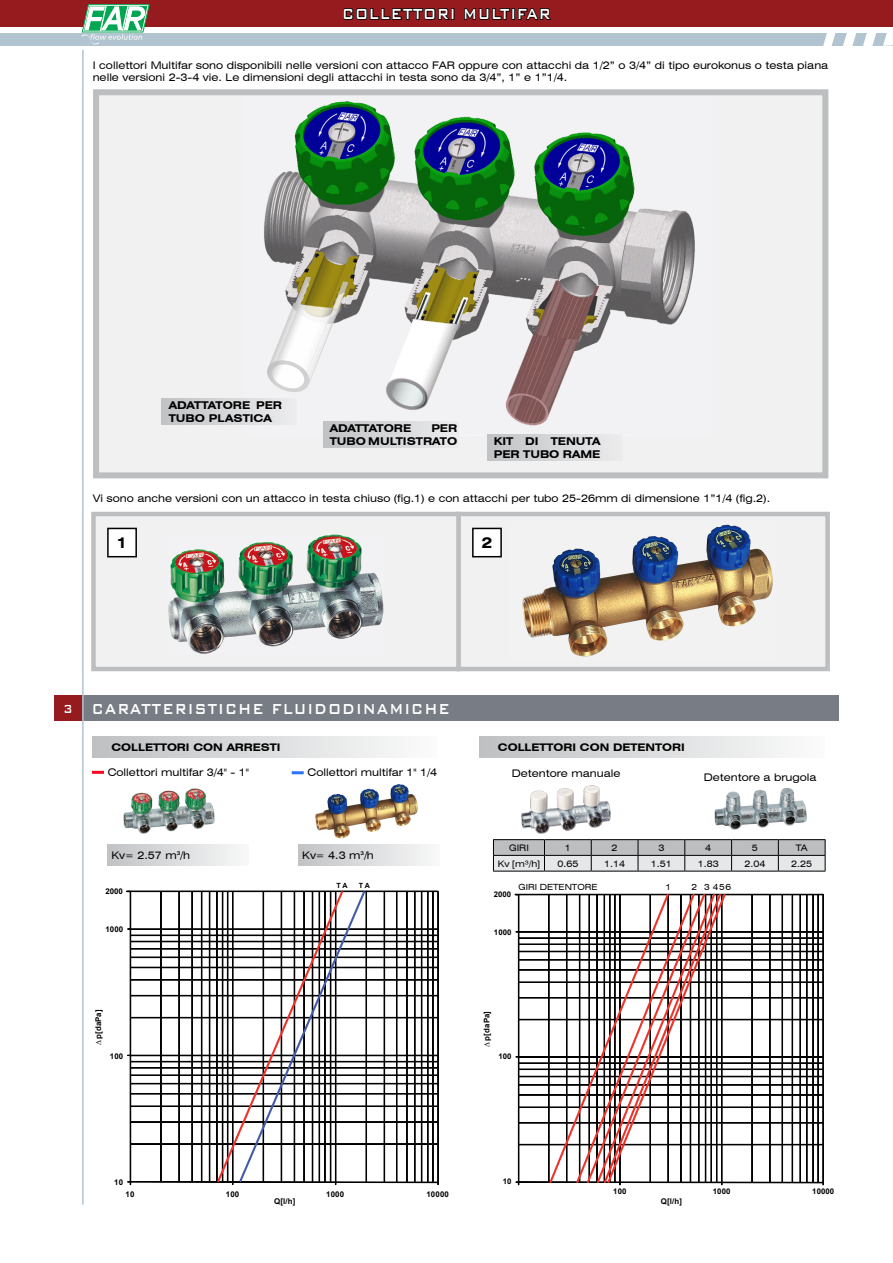
<style>
.page{position:relative;width:893px;height:1263px;background:#fff}
.page>*{position:absolute;margin:0;border:0;box-sizing:border-box;transform-origin:0 0}
.t1{font:500 19.5px "Bank Gothic BT";letter-spacing:.05em;color:#fff;scale:.77 1}
.t2{font:500 19.35px "Bank Gothic BT";letter-spacing:.07em;color:#fff;scale:.78 1}
.t3{font:700 expanded 15px "Swiss 721 BT";color:#000}
.t4{font:700 expanded 10.8px/12.9px "Swiss 721 BT";color:#000}
.t5{font:expanded 10.5px/12.6px "Swiss 721 BT";color:#000}
.t6{font:700 expanded 10.5px "Swiss 721 BT";color:#000}
.t7{font:expanded 9px "Swiss 721 BT";color:#000}
.t8{font:expanded 8.4px "Swiss 721 BT";color:#000}
.t9{font:700 7.95px "Arial";letter-spacing:.015em;color:#000}
.t10{font:700 7.8px "Arial";letter-spacing:.015em;color:#000}
.t11{font:700 7.2px "Arial";color:#000}
.s1{font-size:15.6px}
.s2{font-family:"Arial";font-stretch:normal}
</style>
<div class="page">
<div style="left:92px;top:737px;width:345px;height:21px;background:linear-gradient(to right,#bec0c2,#fbfbfc)"></div>
<div style="left:0;top:33px;width:893px;height:12px;background:#b2c4cf"></div>
<svg style="left:822px;top:33px;width:71px;height:13px"></svg>
<div style="left:0;top:0;width:893px;height:27px;background:#961b1e"></div>
<svg style="left:343px;top:8px;width:111px;height:12px"></svg>
<svg style="left:464px;top:8px;width:88px;height:12px"></svg>
<svg style="left:82px;top:5px;width:67px;height:40px"></svg>
<div style="left:96px;top:92px;width:729px;height:383px;background:#f1f1f2"></div>
<img style="left:264px;top:101px;width:431px;height:334px">
<div style="left:93px;top:89px;width:735px;height:389px;border:6px solid #bcbec0"></div>
<div style="left:161px;top:398px;width:135px;height:27px;background:linear-gradient(to right,#c0c2c3,#ececee)"></div>
<div style="left:324px;top:421px;width:135px;height:27px;background:linear-gradient(to right,#c0c2c4,#ececee)"></div>
<div style="left:487px;top:434px;width:135px;height:27px;background:linear-gradient(to right,#c0c2c4,#ebeced)"></div>
<div style="left:456px;top:512px;width:374px;height:159px;background:#f1f1f2;border:4px solid #bcbec0"></div>
<div style="left:91px;top:512px;width:370px;height:159px;background:#f1f1f2;border:4px solid #bcbec0"></div>
<img style="left:522px;top:524px;width:251px;height:133px">
<img style="left:169px;top:535px;width:214px;height:118px">
<div style="left:107px;top:528px;width:30px;height:29px;background:#fff;border:2px solid #000"></div>
<div style="left:472px;top:528px;width:30px;height:29px;background:#fff;border:2px solid #000"></div>
<img style="left:315px;top:784px;width:103px;height:55px">
<div style="left:515px;top:894px;width:308px;height:1px;border:1px solid #000"></div>
<svg style="left:516px;top:893px;width:308px;height:292px"></svg>
<div style="left:126px;top:891px;width:312px;height:1px;border:1px solid #000"></div>
<svg style="left:127px;top:890px;width:312px;height:295px"></svg>
<svg style="left:92px;top:771px;width:12px;height:3px"></svg>
<svg style="left:292px;top:771px;width:12px;height:3px"></svg>
<img style="left:124px;top:789px;width:91px;height:45px">
<div style="left:80px;top:696px;width:759px;height:25px;background:#787d85"></div>
<div style="left:54px;top:696px;width:28px;height:25px;background:#961b1e"></div>
<hr style="left:82px;top:50px;width:2px;height:1155px;background:#b2c4cf">
<img style="left:521px;top:785px;width:90px;height:48px">
<div style="left:480px;top:737px;width:345px;height:21px;background:linear-gradient(to right,#bec0c2,#fbfcfc)"></div>
<img style="left:714px;top:787px;width:92px;height:42px">
<div style="left:108px;top:845px;width:141px;height:21px;background:linear-gradient(to right,#c1c3c5,#f8f9f9)"></div>
<div style="left:298px;top:845px;width:141px;height:21px;background:linear-gradient(to right,#c1c3c4,#f8f8f9)"></div>
<hr style="left:493px;top:871px;width:51px;height:1px;background:#000">
<hr style="left:544px;top:871px;width:47px;height:1px;background:#000">
<hr style="left:591px;top:871px;width:47px;height:1px;background:#000">
<hr style="left:638px;top:871px;width:47px;height:1px;background:#000">
<hr style="left:685px;top:871px;width:47px;height:1px;background:#000">
<hr style="left:732px;top:871px;width:46px;height:1px;background:#000">
<hr style="left:778px;top:871px;width:47px;height:1px;background:#000">
<hr style="left:493px;top:839px;width:51px;height:1px;background:#000">
<hr style="left:544px;top:839px;width:47px;height:1px;background:#000">
<hr style="left:591px;top:839px;width:47px;height:1px;background:#000">
<hr style="left:638px;top:839px;width:47px;height:1px;background:#000">
<hr style="left:685px;top:839px;width:47px;height:1px;background:#000">
<hr style="left:732px;top:839px;width:46px;height:1px;background:#000">
<hr style="left:778px;top:839px;width:47px;height:1px;background:#000">
<svg style="left:493px;top:840px;width:333px;height:31px"></svg>
<hr style="left:493px;top:855px;width:51px;height:1px;background:#000">
<hr style="left:544px;top:855px;width:47px;height:1px;background:#000">
<hr style="left:591px;top:855px;width:47px;height:1px;background:#000">
<hr style="left:638px;top:855px;width:47px;height:1px;background:#000">
<hr style="left:685px;top:855px;width:47px;height:1px;background:#000">
<hr style="left:732px;top:855px;width:46px;height:1px;background:#000">
<hr style="left:778px;top:855px;width:47px;height:1px;background:#000">
<h1 class="t1" style="left:342px;top:3px;width:272px">COLLETTORI MULTIFAR</h1>
<p class="t5" style="left:93px;top:59px;width:737px">I collettori Multifar sono disponibili nelle versioni con attacco FAR oppure con attacchi da 1/2” o 3/4” di tipo eurokonus o testa piana nelle versioni 2-3-4 vie. Le dimensioni degli attacchi in testa sono da 3/4”, 1” e 1”1/4.</p>
<p class="t4" style="left:169px;top:399px;width:115px">ADATTATORE PER<br>TUBO PLASTICA</p>
<p class="t4" style="left:330px;top:422px;width:83px">ADATTATORE</p>
<p class="t4" style="left:330px;top:422px;width:129px;text-align:right">PER<br>TUBO MULTISTRATO</p>
<p class="t4" style="left:494px;top:435px;width:108px">KIT DI TENUTA<br>PER TUBO RAME</p>
<p class="t5" style="left:93px;top:492px;width:679px">Vi sono anche versioni con un attacco in testa chiuso (fig.1) e con attacchi per tubo 25-26mm di dimensione 1”1/4 (fig.2).</p>
<h3 class="t3" style="left:117px;top:534px;width:12px">1</h3>
<h3 class="t3" style="left:481px;top:534px;width:12px">2</h3>
<h2 class="t2" style="left:63px;top:698px;width:497px"><span class="s1">3</span> CARATTERISTICHE FLUIDODINAMICHE</h2>
<p class="t6" style="left:111px;top:741px;width:170px">COLLETTORI CON ARRESTI</p>
<p class="t5" style="left:108px;top:766px;width:143px">Collettori multifar 3/4" - 1"</p>
<p class="t5" style="left:307px;top:766px;width:131px">Collettori multifar 1" 1/4</p>
<p class="t6" style="left:498px;top:741px;width:188px">COLLETTORI CON DETENTORI</p>
<p class="t5" style="left:512px;top:767px;width:110px">Detentore manuale</p>
<p class="t5" style="left:704px;top:771px;width:114px">Detentore a brugola</p>
<p class="t5" style="left:111px;top:849px;width:80px">Kv= 2.57 m<span class="s2">³</span>/h</p>
<p class="t5" style="left:302px;top:849px;width:73px">Kv= 4.3 m<span class="s2">³</span>/h</p>
<p class="t7" style="left:509px;top:842px;width:21px">GIRI</p>
<p class="t7" style="left:565px;top:842px;width:8px">1</p>
<p class="t7" style="left:612px;top:842px;width:8px">2</p>
<p class="t7" style="left:658px;top:842px;width:8px">3</p>
<p class="t7" style="left:705px;top:842px;width:8px">4</p>
<p class="t7" style="left:752px;top:842px;width:8px">5</p>
<p class="t7" style="left:796px;top:842px;width:14px">TA</p>
<p class="t7" style="left:498px;top:858px;width:44px">Kv [m³/h]</p>
<p class="t7" style="left:557px;top:858px;width:23px">0.65</p>
<p class="t7" style="left:604px;top:858px;width:23px">1.14</p>
<p class="t7" style="left:651px;top:858px;width:23px">1.51</p>
<p class="t7" style="left:698px;top:858px;width:23px">1.83</p>
<p class="t7" style="left:744px;top:858px;width:23px">2.04</p>
<p class="t7" style="left:791px;top:858px;width:23px">2.25</p>
<p class="t9" style="left:105px;top:886px;width:19px">2000</p>
<p class="t11" style="left:336px;top:880px;width:13px">T A</p>
<p class="t11" style="left:359px;top:880px;width:13px">T A</p>
<p class="t8" style="left:518px;top:882px;width:81px">GIRI DETENTORE</p>
<p class="t8" style="left:665px;top:882px;width:7px">1</p>
<p class="t8" style="left:691px;top:882px;width:41px">2 3 456</p>
<p class="t10" style="left:494px;top:889px;width:19px">2000</p>
<p class="t9" style="left:105px;top:924px;width:19px">1000</p>
<p class="t10" style="left:494px;top:927px;width:19px">1000</p>
<p class="t9" style="left:93px;top:1045px;width:37px;rotate:-90deg">∆p[daPa]</p>
<p class="t10" style="left:481px;top:1046px;width:37px;rotate:-90deg">∆p[daPa]</p>
<p class="t9" style="left:110px;top:1050px;width:15px">100</p>
<p class="t10" style="left:498px;top:1050px;width:15px">100</p>
<p class="t9" style="left:114px;top:1177px;width:10px">10</p>
<p class="t10" style="left:503px;top:1176px;width:10px">10</p>
<p class="t9" style="left:126px;top:1188px;width:10px">10</p>
<p class="t9" style="left:226px;top:1188px;width:15px">100</p>
<p class="t9" style="left:326px;top:1188px;width:19px">1000</p>
<p class="t9" style="left:426px;top:1188px;width:24px">10000</p>
<p class="t9" style="left:274px;top:1196px;width:23px">Q[l/h]</p>
<p class="t10" style="left:613px;top:1185px;width:15px">100</p>
<p class="t10" style="left:713px;top:1185px;width:19px">1000</p>
<p class="t10" style="left:812px;top:1185px;width:24px">10000</p>
<p class="t10" style="left:661px;top:1196px;width:23px">Q[l/h]</p>
</div>
